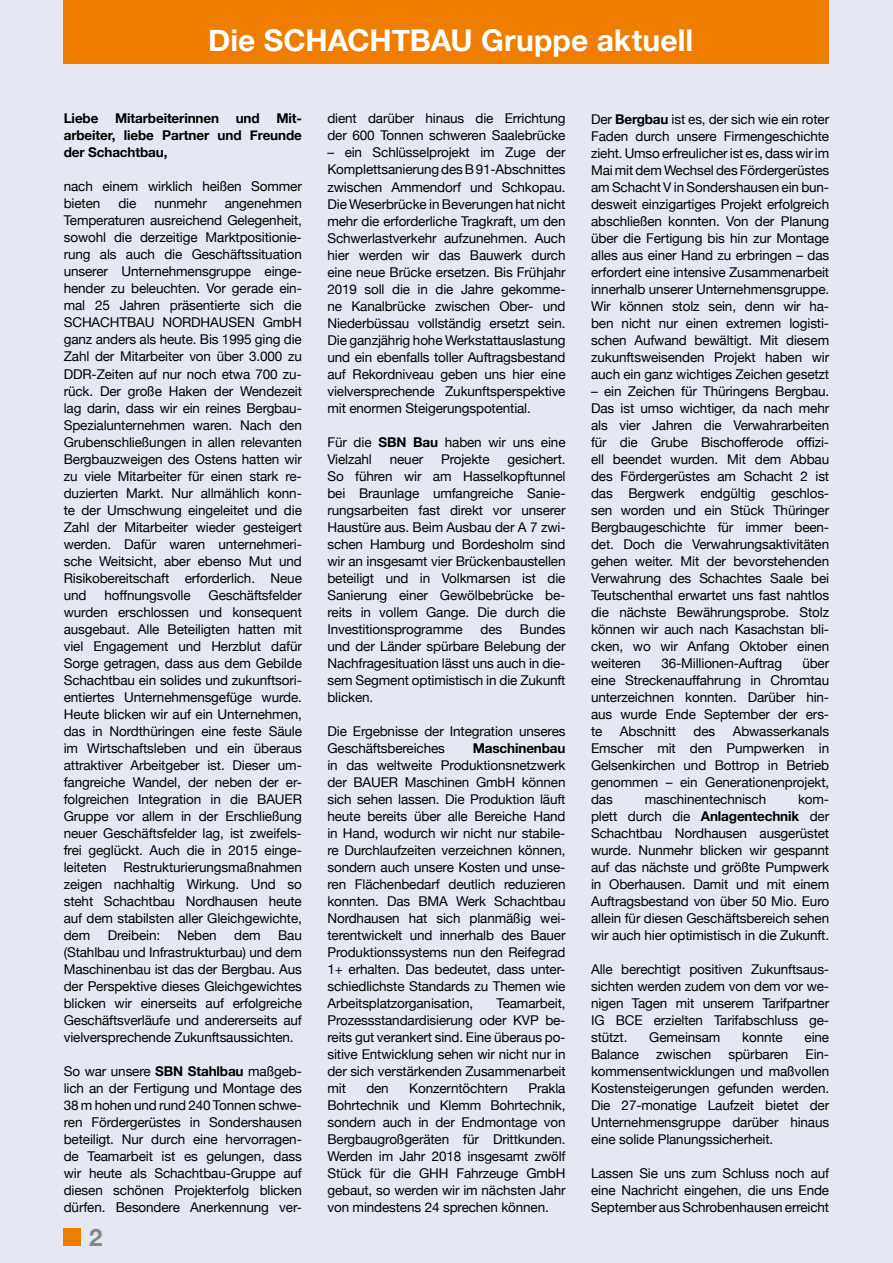
<style>
.page{position:relative;width:893px;height:1263px;background:#e3e8f2}
.page>*{position:absolute;margin:0;border:0;box-sizing:border-box;transform-origin:0 0}
.t1{font:700 30px "Helvetica Neue";color:#fff}
.t2{font:700 24px "Helvetica Neue";color:#878787}
.t3{font:13.5px/17px "Helvetica Neue";letter-spacing:-.01em;color:#000;text-align:justify}
.t4{font:700 13.5px/17px "Helvetica Neue";letter-spacing:-.01em;color:#000;text-align:justify}
.s1{font-weight:700}
</style>
<div class="page">
<div style="left:64px;top:0;width:765px;height:64px;background:#ef7d00"></div>
<div style="left:64px;top:1229px;width:17px;height:17px;background:#ef7d00"></div>
<h1 class="t1" style="left:208px;top:16px;width:487px">Die SCHACHTBAU Gruppe aktuell</h1>
<p class="t4" style="left:64px;top:110px;width:240px">Liebe Mitarbeiterinnen und Mit&shy;arbeiter, liebe Partner und Freunde der Schachtbau,</p>
<p class="t3" style="left:64px;top:179px;width:240px">nach einem wirklich heißen Sommer bieten</p>
<p class="t3" style="left:64px;top:196px;width:240px;text-indent:161px">angenehmen Temperaturen ausreichend Gelegenheit, sowohl die derzeitige Marktpositionie&shy;rung als auch die Geschäftssituation unserer Unternehmensgruppe einge&shy;hender zu beleuchten. Vor gerade ein&shy;mal 25 Jahren präsentierte sich die SCHACHTBAU NORDHAUSEN GmbH ganz anders als heute. Bis 1995 ging die Zahl der Mitarbeiter von über 3.000 zu DDR-Zeiten auf nur noch etwa 700 zu&shy;rück. Der große Haken der Wendezeit lag darin, dass wir ein reines Bergbau-Spezialunternehmen waren. Nach den Grubenschließungen in allen relevanten Bergbauzweigen des Ostens hatten wir zu viele Mitarbeiter für einen stark re&shy;duzierten Markt. Nur allmählich konn&shy;te der Umschwung eingeleitet und die Zahl der Mitarbeiter wieder gesteigert werden. Dafür waren unternehmeri&shy;sche Weitsicht, aber ebenso Mut und Risikobereitschaft erforderlich. Neue und</p>
<p class="t3" style="left:118px;top:196px;width:19px">die</p>
<p class="t3" style="left:154px;top:196px;width:54px">nunmehr</p>
<p class="t3" style="left:64px;top:587px;width:240px;text-indent:145px">Geschäftsfelder wurden erschlossen und konsequent ausgebaut. Alle Beteiligten hatten mit viel Engagement und Herzblut dafür Sorge getragen, dass aus dem Gebilde Schachtbau ein solides und zukunftsori&shy;entiertes Unternehmensgefüge wurde.<br>Heute blicken wir auf ein Unternehmen, das in Nordthüringen eine feste Säule im Wirtschaftsleben und ein überaus attraktiver Arbeitgeber ist. Dieser um&shy;fangreiche Wandel, der neben der er&shy;folgreichen Integration in die BAUER Gruppe vor allem in der Erschließung neuer Geschäftsfelder lag, ist zweifels&shy;frei geglückt. Auch die in 2015 einge&shy;leiteten Restrukturierungsmaßnahmen zeigen nachhaltig Wirkung. Und so steht Schachtbau Nordhausen heute auf dem stabilsten aller Gleichgewichte, dem</p>
<p class="t3" style="left:104px;top:587px;width:88px">hoffnungsvolle</p>
<p class="t3" style="left:64px;top:927px;width:240px;text-indent:214px">Bau (Stahlbau und Infrastrukturbau) und dem Maschinenbau ist das der Bergbau. Aus der Perspektive dieses Gleichgewichtes blicken wir einerseits auf erfolgreiche Geschäftsverläufe und andererseits auf vielversprechende Zukunftsaussichten.</p>
<p class="t3" style="left:64px;top:1063px;width:240px">So war unsere <span class="s1">SBN Stahlbau</span> maßgeb&shy;lich an der Fertigung und Montage des 38 m hohen und rund 240 Tonnen schwe&shy;ren Fördergerüstes in Sondershausen beteiligt. Nur durch eine hervorragen&shy;de Teamarbeit ist es gelungen, dass wir heute als Schachtbau-Gruppe auf diesen schönen Projekterfolg blicken dürfen. Besondere Anerkennung ver-</p>
<p class="t3" style="left:108px;top:927px;width:54px">Dreibein:</p>
<p class="t3" style="left:178px;top:927px;width:41px">Neben</p>
<p class="t3" style="left:234px;top:927px;width:28px">dem</p>
<h2 class="t2" style="left:89px;top:1218px;width:15px">2</h2>
<p class="t3" style="left:327px;top:111px;width:240px">dient darüber hinaus die Errichtung der 600 Tonnen schweren Saalebrücke</p>
<p class="t3" style="left:327px;top:145px;width:240px">– ein Schlüsselprojekt im Zuge der Komplettsanierung des B 91-Abschnittes zwischen Ammendorf und Schkopau.<br>Die Weserbrücke in Beverungen hat nicht mehr die erforderliche Tragkraft, um den Schwerlastverkehr aufzunehmen. Auch hier werden wir das Bauwerk durch eine neue Brücke ersetzen. Bis Frühjahr 2019 soll die in die Jahre gekomme&shy;ne Kanalbrücke zwischen Ober- und Niederbüssau vollständig ersetzt sein.<br>Die ganzjährig hohe Werkstattauslastung und ein ebenfalls toller Auftragsbestand auf Rekordniveau geben uns hier eine vielversprechende Zukunftsperspektive mit enormen Steigerungspotential.</p>
<p class="t3" style="left:327px;top:434px;width:240px">Für die <span class="s1">SBN Bau</span> haben wir uns eine<br>Vielzahl</p>
<p class="t3" style="left:327px;top:451px;width:240px;text-indent:180px">gesichert.<br>So führen wir am Hasselkopftunnel bei Braunlage umfangreiche Sanie&shy;rungsarbeiten fast direkt vor unserer Haustüre aus. Beim Ausbau der A 7 zwi&shy;schen Hamburg und Bordesholm sind wir an insgesamt vier Brückenbaustellen beteiligt und in Volkmarsen ist die Sanierung einer Gewölbebrücke be&shy;reits in vollem Gange. Die durch die Investitionsprogramme</p>
<p class="t3" style="left:390px;top:451px;width:35px">neuer</p>
<p class="t3" style="left:441px;top:451px;width:50px">Projekte</p>
<p class="t3" style="left:327px;top:621px;width:240px;text-indent:193px">Bundes und der Länder spürbare Belebung der Nachfragesituation lässt uns auch in die&shy;sem Segment optimistisch in die Zukunft blicken.</p>
<p class="t3" style="left:327px;top:723px;width:240px">Die Ergebnisse der Integration unseres<br>Geschäftsbereiches</p>
<p class="t3" style="left:480px;top:621px;width:23px">des</p>
<p class="t4" style="left:473px;top:740px;width:94px">Maschinenbau</p>
<p class="t3" style="left:327px;top:757px;width:240px">in das weltweite Produktionsnetzwerk der BAUER Maschinen GmbH können sich sehen lassen. Die Produktion läuft heute bereits über alle Bereiche Hand in Hand, wodurch wir nicht nur stabile&shy;re Durchlaufzeiten verzeichnen können, sondern auch unsere Kosten und unse&shy;ren Flächenbedarf deutlich reduzieren konnten. Das BMA Werk Schachtbau Nordhausen hat sich planmäßig wei&shy;terentwickelt und innerhalb des Bauer Produktionssystems nun den Reifegrad 1+ erhalten. Das bedeutet, dass unter&shy;schiedlichste Standards zu Themen wie Arbeitsplatzorganisation,</p>
<p class="t3" style="left:327px;top:995px;width:240px;text-indent:169px">Teamarbeit, Prozessstandardisierung oder KVP be&shy;reits gut verankert sind. Eine überaus po&shy;sitive Entwicklung sehen wir nicht nur in der sich verstärkenden Zusammenarbeit mit</p>
<p class="t3" style="left:327px;top:1081px;width:240px;text-indent:201px">Prakla Bohrtechnik und Klemm Bohrtechnik, sondern auch in der Endmontage von Bergbaugroßgeräten für Drittkunden.<br>Werden im Jahr 2018 insgesamt zwölf Stück für die GHH Fahrzeuge GmbH gebaut, so werden wir im nächsten Jahr von mindestens 24 sprechen können.</p>
<p class="t3" style="left:366px;top:1081px;width:24px">den</p>
<p class="t3" style="left:409px;top:1081px;width:100px">Konzerntöchtern</p>
<p class="t3" style="left:591px;top:111px;width:240px">Der <span class="s1">Bergbau</span> ist es, der sich wie ein roter Faden durch unsere Firmengeschichte zieht. Umso erfreulicher ist es, dass wir im Mai mit dem Wechsel des Fördergerüstes am Schacht V in Sondershausen ein bun&shy;desweit einzigartiges Projekt erfolgreich abschließen konnten. Von der Planung über die Fertigung bis hin zur Montage alles aus einer Hand zu erbringen – das erfordert eine intensive Zusammenarbeit innerhalb unserer Unternehmensgruppe.<br>Wir können stolz sein, denn wir ha&shy;ben nicht nur einen extremen logisti&shy;schen Aufwand bewältigt. Mit diesem zukunftsweisenden Projekt haben wir auch ein ganz wichtiges Zeichen gesetzt</p>
<p class="t3" style="left:591px;top:383px;width:240px">– ein Zeichen für Thüringens Bergbau.<br>Das ist umso wichtiger, da nach mehr als vier Jahren die Verwahrarbeiten für die Grube Bischofferode offizi&shy;ell beendet wurden. Mit dem Abbau des Fördergerüstes am Schacht 2 ist das Bergwerk endgültig geschlos&shy;sen worden und ein Stück Thüringer Bergbaugeschichte für immer been&shy;det. Doch die Verwahrungsaktivitäten gehen weiter. Mit der bevorstehenden Verwahrung des Schachtes Saale bei Teutschenthal erwartet uns fast nahtlos die nächste Bewährungsprobe. Stolz können wir auch nach Kasachstan bli&shy;cken, wo wir Anfang Oktober einen weiteren</p>
<p class="t3" style="left:661px;top:655px;width:122px">36-Millionen-Auftrag</p>
<p class="t3" style="left:591px;top:655px;width:240px;text-indent:211px">über eine Streckenauffahrung in Chromtau unterzeichnen konnten. Darüber hin&shy;aus wurde Ende September der ers&shy;te</p>
<p class="t3" style="left:591px;top:723px;width:240px;text-indent:142px">Abwasserkanals Emscher mit den Pumpwerken in Gelsenkirchen und Bottrop in Betrieb genommen – ein Generationenprojekt, das</p>
<p class="t3" style="left:620px;top:723px;width:58px">Abschnitt</p>
<p class="t3" style="left:693px;top:723px;width:23px">des</p>
<p class="t3" style="left:591px;top:791px;width:240px;text-indent:207px">kom&shy;plett durch die <span class="s1">Anlagentechnik</span> der Schachtbau Nordhausen ausgerüstet wurde. Nunmehr blicken wir gespannt auf das nächste und größte Pumpwerk in Oberhausen. Damit und mit einem Auftragsbestand von über 50 Mio. Euro allein für diesen Geschäftsbereich sehen wir auch hier optimistisch in die Zukunft.</p>
<p class="t3" style="left:591px;top:962px;width:240px">Alle berechtigt positiven Zukunftsaus&shy;sichten werden zudem von dem vor we&shy;nigen Tagen mit unserem Tarifpartner IG BCE erzielten Tarifabschluss ge&shy;stützt.</p>
<p class="t3" style="left:645px;top:791px;width:123px">maschinentechnisch</p>
<p class="t3" style="left:649px;top:1030px;width:73px">Gemeinsam</p>
<p class="t3" style="left:742px;top:1030px;width:42px">konnte</p>
<p class="t3" style="left:805px;top:1030px;width:26px">eine</p>
<p class="t3" style="left:591px;top:1047px;width:240px;text-indent:215px">Ein&shy;kommensentwicklungen und maßvollen Kostensteigerungen gefunden werden.<br>Die 27-monatige Laufzeit bietet der Unternehmensgruppe darüber hinaus eine solide Planungssicherheit.</p>
<p class="t3" style="left:591px;top:1166px;width:240px">Lassen Sie uns zum Schluss noch auf eine Nachricht eingehen, die uns Ende September aus Schrobenhausen erreicht</p>
<p class="t3" style="left:591px;top:1047px;width:49px">Balance</p>
<p class="t3" style="left:656px;top:1047px;width:57px">zwischen</p>
<p class="t3" style="left:728px;top:1047px;width:61px">spürbaren</p>
</div>
